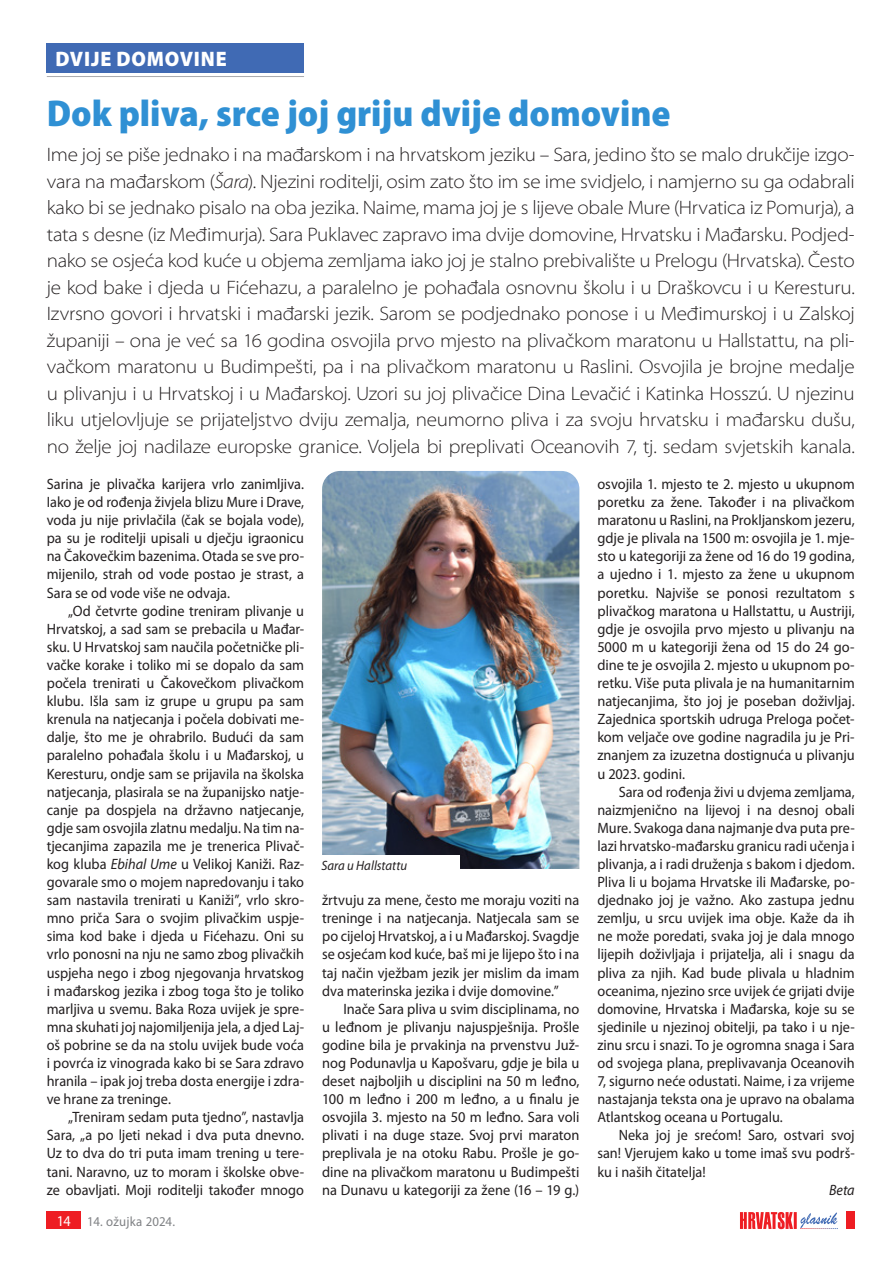
<style>
.page{position:relative;width:893px;height:1263px;background:#fff}
.page>*{position:absolute;margin:0;border:0;box-sizing:border-box;transform-origin:0 0}
.t1{font:900 semi-condensed 37.5px "Myriad Pro";color:#2f90d4}
.t2{font:900 21px "Myriad Pro";letter-spacing:.035em;color:#fff;scale:.95 1}
.t3{font:300 semi-expanded 19.5px/26.5px "Myriad Pro";letter-spacing:-.015em;color:#231f20;text-align:justify}
.t4{font:15px/18.1px "Myriad Pro";color:#231f20;text-align:justify;scale:.95 1}
.t5{font:15px/18.1px "Myriad Pro";color:#231f20;text-align:justify;scale:.96 1}
.t6{font:italic 15px "Myriad Pro";color:#231f20;scale:.95 1}
.t7{font:13.5px "Myriad Pro";letter-spacing:.02em;color:#808285;scale:.95 1}
.t8{font:italic 13.5px "Myriad Pro";color:#231f20;scale:.95 1}
.s1{font-style:italic}
.s2{font-size:15px;color:#fff}
</style>
<div class="page">
<hr style="left:47px;top:76px;width:257px;height:1px;background:#a8a9ad">
<div style="left:47px;top:1212px;width:34px;height:17px;background:#ee1d23"></div>
<div style="left:846px;top:1212px;width:9px;height:17px;background:#ee1d23"></div>
<svg style="left:740px;top:1212px;width:98px;height:17px"></svg>
<div style="left:47px;top:43px;width:257px;height:30px;background:#406ab4"></div>
<img style="left:322px;top:471px;width:257px;height:398px">
<div style="left:317px;top:855px;width:143px;height:32px;background:#fff"></div>
<h2 class="t2" style="left:56px;top:45px;width:182px">DVIJE DOMOVINE</h2>
<h1 class="t1" style="left:47px;top:89px;width:625px">Dok pliva, srce joj griju dvije domovine</h1>
<p class="t3" style="left:47px;top:141px;width:809px">Ime joj se piše jednako i na mađarskom i na hrvatskom jeziku – Sara, jedino što se malo drukčije izgo&shy;vara na mađarskom (<span class="s1">Šara</span>). Njezini roditelji, osim zato što im se ime svidjelo, i namjerno su ga odabrali kako bi se jednako pisalo na oba jezika. Naime, mama joj je s lijeve obale Mure (Hrvatica iz Pomurja), a tata s desne (iz Međimurja). Sara Puklavec zapravo ima dvije domovine, Hrvatsku i Mađarsku. Podjed&shy;nako se osjeća kod kuće u objema zemljama iako joj je stalno prebivalište u Prelogu (Hrvatska). Često je kod bake i djeda u Fićehazu, a paralelno je pohađala osnovnu školu i u Draškovcu i u Keresturu.<br>Izvrsno govori i hrvatski i mađarski jezik. Sarom se podjednako ponose i u Međimurskoj i u Zalskoj županiji – ona je već sa 16 godina osvojila prvo mjesto na plivačkom maratonu u Hallstattu, na pli&shy;vačkom maratonu u Budimpešti, pa i na plivačkom maratonu u Raslini. Osvojila je brojne medalje u plivanju i u Hrvatskoj i u Mađarskoj. Uzori su joj plivačice Dina Levačić i Katinka Hosszú. U njezinu liku utjelovljuje se prijateljstvo dviju zemalja, neumorno pliva i za svoju hrvatsku i mađarsku dušu, no želje joj nadilaze europske granice. Voljela bi preplivati Oceanovih 7, tj. sedam svjetskih kanala.</p>
<p class="t4" style="left:47px;top:475px;width:272px">Sarina je plivačka karijera vrlo zanimljiva.<br>Iako je od rođenja živjela blizu Mure i Drave, voda ju nije privlačila (čak se bojala vode), pa su je roditelji upisali u dječju igraonicu na Čakovečkim bazenima. Otada se sve pro&shy;mijenilo, strah od vode postao je strast, a Sara se od vode više ne odvaja.</p>
<p class="t4" style="left:47px;top:601px;width:272px;text-indent:21px">„Od četvrte godine treniram plivanje u Hrvatskoj, a sad sam se prebacila u Mađar&shy;sku. U Hrvatskoj sam naučila početničke pli&shy;vačke korake i toliko mi se dopalo da sam počela trenirati u Čakovečkom plivačkom klubu. Išla sam iz grupe u grupu pa sam krenula na natjecanja i počela dobivati me&shy;dalje, što me je ohrabrilo. Budući da sam paralelno pohađala školu i u Mađarskoj, u Keresturu, ondje sam se prijavila na školska natjecanja, plasirala se na županijsko natje&shy;canje pa dospjela na državno natjecanje, gdje sam osvojila zlatnu medalju. Na tim na&shy;tjecanjima zapazila me je trenerica Plivač&shy;kog kluba <span class="s1">Ebihal Ume</span> u Velikoj Kaniži. Raz&shy;govarale smo o mojem napredovanju i tako sam nastavila trenirati u Kaniži”, vrlo skro&shy;mno priča Sara o svojim plivačkim uspje&shy;sima kod bake i djeda u Fićehazu. Oni su vrlo ponosni na nju ne samo zbog plivačkih uspjeha nego i zbog njegovanja hrvatskog i mađarskog jezika i zbog toga što je toliko marljiva u svemu. Baka Roza uvijek je spre&shy;mna skuhati joj najomiljenija jela, a djed Laj&shy;oš pobrine se da na stolu uvijek bude voća i povrća iz vinograda kako bi se Sara zdravo hranila – ipak joj treba dosta energije i zdra&shy;ve hrane za treninge.</p>
<p class="t4" style="left:47px;top:1108px;width:272px;text-indent:21px">„Treniram sedam puta tjedno”, nastavlja Sara, „a po ljeti nekad i dva puta dnevno.<br>Uz to dva do tri puta imam trening u tere&shy;tani. Naravno, uz to moram i školske obve&shy;ze obavljati. Moji roditelji također mnogo</p>
<p class="t5" style="left:597px;top:475px;width:270px">osvojila 1. mjesto te 2. mjesto u ukupnom poretku za žene. Također i na plivačkom maratonu u Raslini, na Prokljanskom jezeru, gdje je plivala na 1500 m: osvojila je 1. mje&shy;sto u kategoriji za žene od 16 do 19 godina, a ujedno i 1. mjesto za žene u ukupnom poretku. Najviše se ponosi rezultatom s plivačkog maratona u Hallstattu, u Austriji, gdje je osvojila prvo mjesto u plivanju na 5000 m u kategoriji žena od 15 do 24 go&shy;dine te je osvojila 2. mjesto u ukupnom po&shy;retku. Više puta plivala je na humanitarnim natjecanjima, što joj je poseban doživljaj.<br>Zajednica sportskih udruga Preloga počet&shy;kom veljače ove godine nagradila ju je Pri&shy;znanjem za izuzetna dostignuća u plivanju u 2023. godini.</p>
<p class="t4" style="left:597px;top:782px;width:272px;text-indent:21px">Sara od rođenja živi u dvjema zemljama, naizmjenično na lijevoj i na desnoj obali Mure. Svakoga dana najmanje dva puta pre&shy;lazi hrvatsko-mađarsku granicu radi učenja i plivanja, a i radi druženja s bakom i djedom.<br>Pliva li u bojama Hrvatske ili Mađarske, po&shy;djednako joj je važno. Ako zastupa jednu zemlju, u srcu uvijek ima obje. Kaže da ih ne može poredati, svaka joj je dala mnogo lijepih doživljaja i prijatelja, ali i snagu da pliva za njih. Kad bude plivala u hladnim oceanima, njezino srce uvijek će grijati dvije domovine, Hrvatska i Mađarska, koje su se sjedinile u njezinoj obitelji, pa tako i u nje&shy;zinu srcu i snazi. To je ogromna snaga i Sara od svojega plana, preplivavanja Oceanovih 7, sigurno neće odustati. Naime, i za vrijeme nastajanja teksta ona je upravo na obalama Atlantskog oceana u Portugalu.</p>
<p class="t4" style="left:597px;top:1126px;width:272px;text-indent:21px">Neka joj je srećom! Saro, ostvari svoj san! Vjerujem kako u tome imaš svu podrš&shy;ku i naših čitatelja!</p>
<p class="t6" style="left:829px;top:1180px;width:28px">Beta</p>
<p class="t8" style="left:321px;top:857px;width:92px">Sara u Hallstattu</p>
<p class="t4" style="left:322px;top:891px;width:272px">žrtvuju za mene, često me moraju voziti na treninge i na natjecanja. Natjecala sam se po cijeloj Hrvatskoj, a i u Mađarskoj. Svagdje se osjećam kod kuće, baš mi je lijepo što i na taj način vježbam jezik jer mislim da imam dva materinska jezika i dvije domovine.”</p>
<p class="t5" style="left:322px;top:999px;width:270px;text-indent:21px">Inače Sara pliva u svim disciplinama, no u leđnom je plivanju najuspješnija. Prošle godine bila je prvakinja na prvenstvu Juž&shy;nog Podunavlja u Kapošvaru, gdje je bila u deset najboljih u disciplini na 50 m leđno, 100 m leđno i 200 m leđno, a u finalu je osvojila 3. mjesto na 50 m leđno. Sara voli plivati i na duge staze. Svoj prvi maraton preplivala je na otoku Rabu. Prošle je go&shy;dine na plivačkom maratonu u Budimpešti na Dunavu u kategoriji za žene (16 – 19 g.)</p>
<p class="t7" style="left:57px;top:1213px;width:126px"><span class="s2">14</span> 14. ožujka 2024.</p>
</div>
